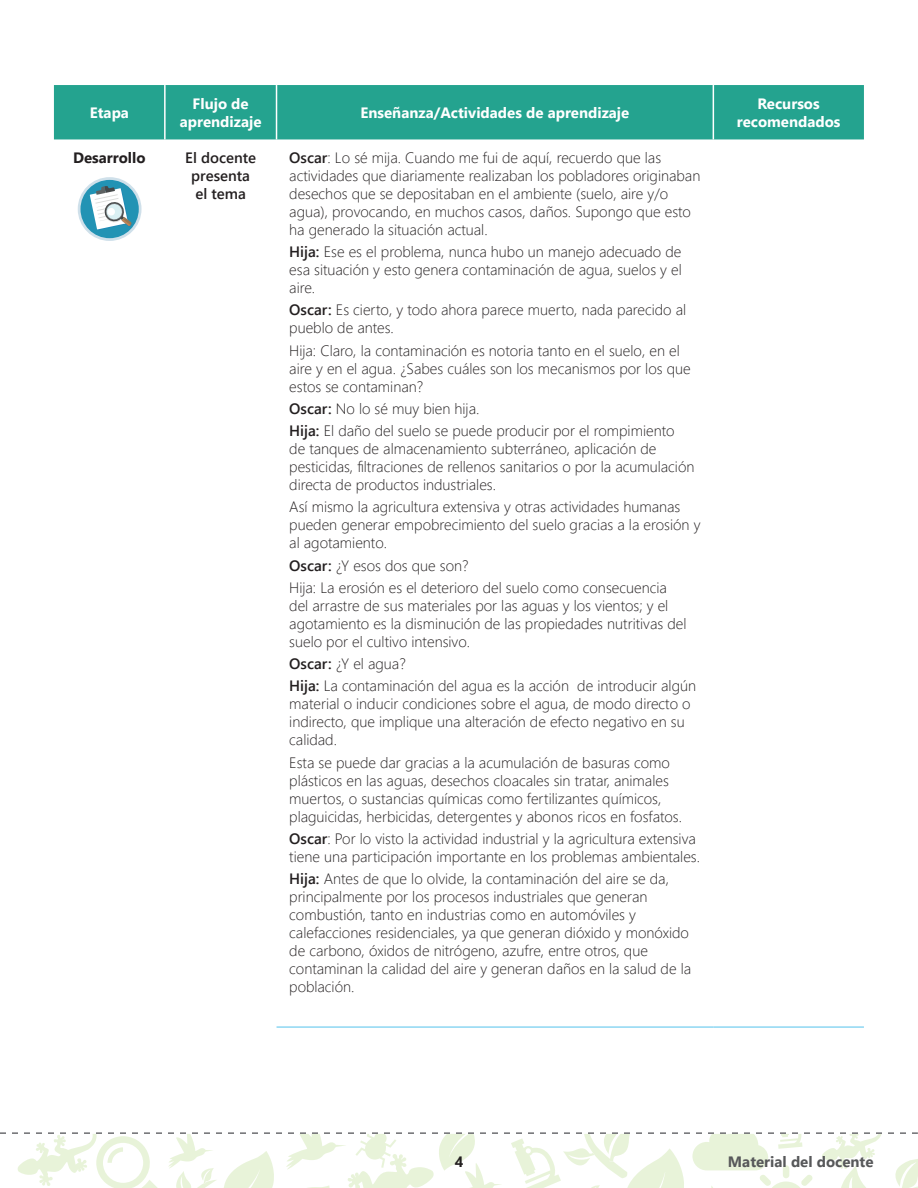
<style>
.page{position:relative;width:918px;height:1188px;background:#fff}
.page>*{position:absolute;margin:0;border:0;box-sizing:border-box;transform-origin:0 0}
.Tex_gen{font:300 15px/18px "Segoe UI";color:#231f20}
.Tex_gen-2{font:700 15px/18px "Segoe UI";color:#fff;text-align:center}
.Tex_gen-3{font:600 15px/18px "Segoe UI";color:#231f20;text-align:center}
.t1{font:700 15px "Segoe UI";color:#57585a}
.Tex_gen-4{font:700 15px "Segoe UI";color:#231f20}
.s1{font-weight:600}
</style>
<div class="page">
<svg style="left:0;top:1132px;width:918px;height:56px"></svg>
<div style="left:54px;top:85px;width:810px;height:54px;background:#24a38f"></div>
<hr style="left:164px;top:85px;width:2px;height:54px;background:#fff">
<hr style="left:276px;top:85px;width:1px;height:54px;background:#fff">
<hr style="left:713px;top:85px;width:1px;height:54px;background:#fff">
<hr style="left:277px;top:1027px;width:436px;height:1px;background:#54c2ed">
<hr style="left:713px;top:1027px;width:151px;height:1px;background:#54c2ed">
<svg style="left:78px;top:177px;width:64px;height:64px"></svg>
<div style="left:80px;top:180px;width:59px;height:58px;background:#2293b4;border-radius:50%"></div>
<svg style="left:90px;top:186px;width:42px;height:44px"></svg>
<p class="Tex_gen-2" style="left:90px;top:103px;width:41px">Etapa</p>
<p class="Tex_gen-2" style="left:180px;top:94px;width:83px">Flujo de aprendizaje</p>
<p class="Tex_gen-2" style="left:361px;top:103px;width:270px">Enseñanza/Actividades de aprendizaje</p>
<p class="Tex_gen-2" style="left:737px;top:94px;width:105px">Recursos recomendados</p>
<p class="Tex_gen-4" style="left:73px;top:145px;width:74px">Desarrollo</p>
<p class="Tex_gen-3" style="left:185px;top:148px;width:72px">El docente presenta el tema</p>
<p class="Tex_gen" style="left:289px;top:148px;width:413px"><span class="s1">Oscar</span>: Lo sé mija. Cuando me fui de aquí, recuerdo que las actividades que diariamente realizaban los pobladores originaban desechos que se depositaban en el ambiente (suelo, aire y/o agua), provocando, en muchos casos, daños. Supongo que esto ha generado la situación actual.</p>
<p class="Tex_gen" style="left:289px;top:242px;width:394px;text-align:justify"><span class="s1">Hija:</span> Ese es el problema, nunca hubo un manejo adecuado de esa situación y esto genera contaminación de agua, suelos y el aire.</p>
<p class="Tex_gen" style="left:289px;top:300px;width:399px"><span class="s1">Oscar:</span> Es cierto, y todo ahora parece muerto, nada parecido al pueblo de antes.</p>
<p class="Tex_gen" style="left:289px;top:341px;width:403px">Hija: Claro, la contaminación es notoria tanto en el suelo, en el aire y en el agua. ¿Sabes cuáles son los mecanismos por los que estos se contaminan?</p>
<p class="Tex_gen" style="left:289px;top:399px;width:192px"><span class="s1">Oscar:</span> No lo sé muy bien hija.</p>
<p class="Tex_gen" style="left:289px;top:421px;width:407px"><span class="s1">Hija:</span> El daño del suelo se puede producir por el rompimiento<br>de tanques de almacenamiento subterráneo, aplicación de pesticidas, filtraciones de rellenos sanitarios o por la acumulación directa de productos industriales.</p>
<p class="Tex_gen" style="left:289px;top:497px;width:413px">Así mismo la agricultura extensiva y otras actividades humanas pueden generar empobrecimiento del suelo gracias a la erosión y al agotamiento.</p>
<p class="Tex_gen" style="left:289px;top:556px;width:181px"><span class="s1">Oscar:</span> ¿Y esos dos que son?</p>
<p class="Tex_gen" style="left:289px;top:578px;width:399px">Hija: La erosión es el deterioro del suelo como consecuencia del arrastre de sus materiales por las aguas y los vientos; y el agotamiento es la disminución de las propiedades nutritivas del suelo por el cultivo intensivo.</p>
<p class="Tex_gen" style="left:289px;top:654px;width:118px"><span class="s1">Oscar:</span> ¿Y el agua?</p>
<p class="Tex_gen" style="left:289px;top:676px;width:408px"><span class="s1">Hija:</span> La contaminación del agua es la acción de introducir algún material o inducir condiciones sobre el agua, de modo directo o indirecto, que implique una alteración de efecto negativo en su calidad.</p>
<p class="Tex_gen" style="left:289px;top:753px;width:394px">Esta se puede dar gracias a la acumulación de basuras como plásticos en las aguas, desechos cloacales sin tratar, animales muertos, o sustancias químicas como fertilizantes químicos, plaguicidas, herbicidas, detergentes y abonos ricos en fosfatos.</p>
<p class="Tex_gen" style="left:289px;top:829px;width:412px"><span class="s1">Oscar</span>: Por lo visto la actividad industrial y la agricultura extensiva tiene una participación importante en los problemas ambientales.</p>
<p class="Tex_gen" style="left:289px;top:869px;width:403px"><span class="s1">Hija:</span> Antes de que lo olvide, la contaminación del aire se da, principalmente por los procesos industriales que generan combustión, tanto en industrias como en automóviles y calefacciones residenciales, ya que generan dióxido y monóxido de carbono, óxidos de nitrógeno, azufre, entre otros, que contaminan la calidad del aire y generan daños en la salud de la población.</p>
<p class="Tex_gen-4" style="left:455px;top:1150px;width:10px">4</p>
<p class="t1" style="left:728px;top:1149px;width:147px">Material del docente</p>
</div>
